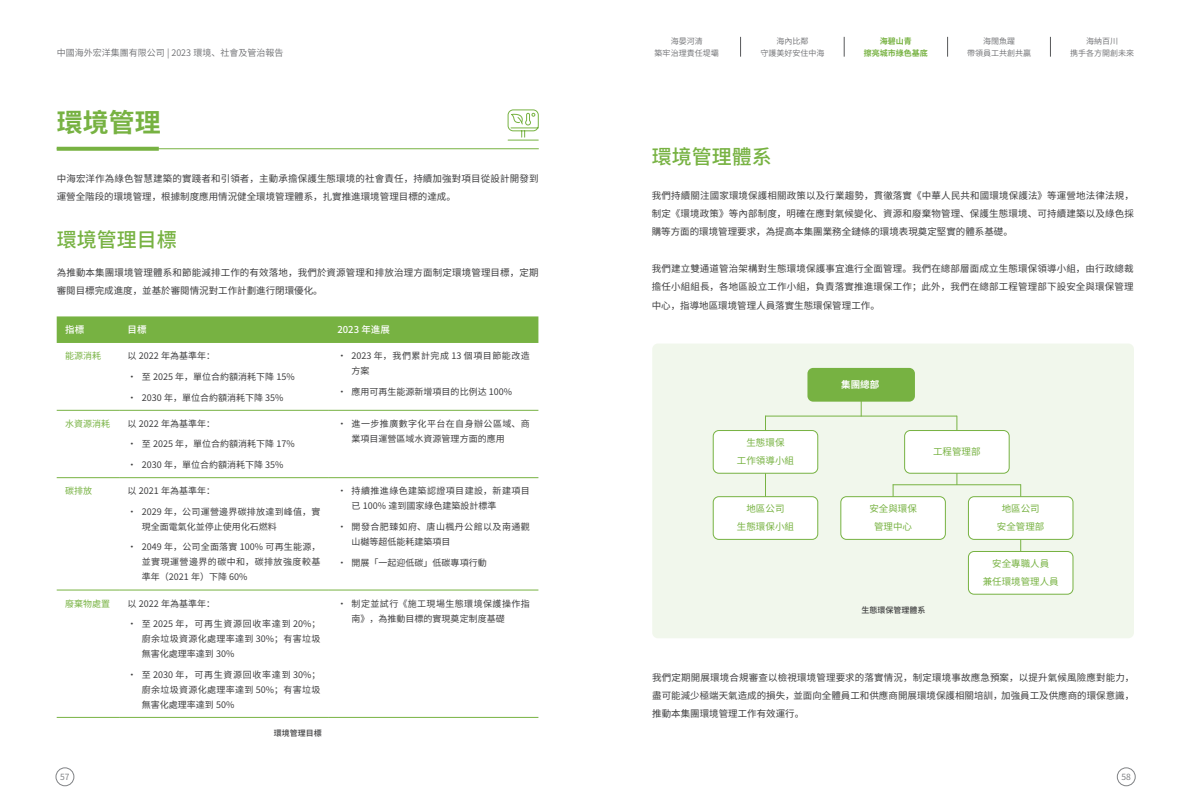
<style>
.page{position:relative;width:1191px;height:808px;background:#fff}
.page>*{position:absolute;margin:0;border:0;box-sizing:border-box;transform-origin:0 0}
.t1{font:700 26px "Source Han Sans SC";color:#77b242}
.t2{font:500 20px "Source Han Sans CN";color:#77b242}
.t3{font:500 20px "Source Han Sans SC";color:#77b242}
.t4{font:9.5px/18px "Source Han Sans CN";color:#3e3e3f;text-align:justify}
.t5{font:9.5px/18px "Source Han Sans CN";color:#77b242;text-align:center}
.t6{font:500 9.5px "Source Han Sans CN";color:#fff}
.t7{font:700 9.5px "Source Han Sans CN";color:#fff}
.t8{font:9px/15px "Source Han Sans SC";color:#3e3e3f;text-align:justify}
.t9{font:9px/15px "Source Han Sans SC";letter-spacing:.045em;color:#3e3e3f}
.t10{font:9px "Source Han Sans CN";color:#3e3e3f}
.t11{font:9px/15px "Source Han Sans SC";letter-spacing:.025em;color:#3e3e3f}
.t12{font:9px "Source Han Sans CN";color:#6c6d70}
.t13{font:9px/15px "Source Han Sans SC";letter-spacing:.055em;color:#3e3e3f}
.t14{font:9px "Source Han Sans CN";color:#77b242}
.t15{font:8.5px "Source Han Sans CN";color:#808285}
.t16{font:8px/12px "Source Han Sans CN";color:#6c6d70;text-align:center}
.t17{font:500 8px "Source Han Sans CN";color:#3e3e3f}
.t18{font:700 8px/12px "Source Han Sans CN";color:#77b242;text-align:center}
</style>
<div class="page">
<div style="left:56px;top:767px;width:18px;height:19px;border:1px solid #808285;border-radius:50%"></div>
<div style="left:1117px;top:767px;width:18px;height:19px;border:1px solid #808285;border-radius:50%"></div>
<hr style="left:57px;top:148px;width:482px;height:1px;background:#77b242">
<svg style="left:57px;top:147px;width:102px;height:4px"></svg>
<div style="left:57px;top:316px;width:481px;height:27px;background:#77b242"></div>
<hr style="left:57px;top:410px;width:62px;height:1px;background:#77b242">
<hr style="left:119px;top:410px;width:210px;height:1px;background:#77b242">
<hr style="left:329px;top:410px;width:209px;height:1px;background:#77b242">
<hr style="left:57px;top:477px;width:62px;height:1px;background:#77b242">
<hr style="left:119px;top:477px;width:210px;height:1px;background:#77b242">
<hr style="left:329px;top:477px;width:209px;height:1px;background:#77b242">
<hr style="left:57px;top:590px;width:62px;height:1px;background:#77b242">
<hr style="left:119px;top:590px;width:210px;height:1px;background:#77b242">
<hr style="left:329px;top:590px;width:209px;height:1px;background:#77b242">
<hr style="left:57px;top:717px;width:62px;height:1px;background:#77b242">
<hr style="left:119px;top:717px;width:210px;height:1px;background:#77b242">
<hr style="left:329px;top:717px;width:209px;height:1px;background:#77b242">
<svg style="left:507px;top:109px;width:32px;height:32px"></svg>
<div style="left:652px;top:343px;width:482px;height:295px;background:#f1f7ec;border-radius:6px"></div>
<hr style="left:765px;top:416px;width:1px;height:85px;background:#77b242">
<hr style="left:765px;top:416px;width:192px;height:1px;background:#77b242">
<hr style="left:956px;top:416px;width:1px;height:69px;background:#77b242">
<hr style="left:892px;top:484px;width:1px;height:31px;background:#77b242">
<hr style="left:1020px;top:484px;width:1px;height:88px;background:#77b242">
<svg style="left:861px;top:402px;width:1px;height:14px"></svg>
<div style="left:807px;top:368px;width:108px;height:34px;background:#77b242;border-radius:6px"></div>
<div style="left:713px;top:497px;width:104px;height:42px;background:#fff;border-radius:6px"></div>
<div style="left:713px;top:496px;width:105px;height:44px;border:1px solid #77b242;border-radius:6px"></div>
<div style="left:841px;top:497px;width:104px;height:42px;background:#fff;border-radius:6px"></div>
<div style="left:840px;top:496px;width:105px;height:44px;border:1px solid #77b242;border-radius:6px"></div>
<div style="left:968px;top:497px;width:105px;height:42px;background:#fff;border-radius:6px"></div>
<div style="left:968px;top:496px;width:105px;height:44px;border:1px solid #77b242;border-radius:6px"></div>
<div style="left:968px;top:551px;width:105px;height:43px;background:#fff;border-radius:6px"></div>
<div style="left:968px;top:551px;width:105px;height:43px;border:1px solid #77b242;border-radius:6px"></div>
<div style="left:713px;top:430px;width:104px;height:43px;background:#fff;border-radius:6px"></div>
<div style="left:713px;top:430px;width:105px;height:44px;border:1px solid #77b242;border-radius:6px"></div>
<div style="left:904px;top:430px;width:105px;height:43px;background:#fff;border-radius:6px"></div>
<div style="left:904px;top:430px;width:105px;height:44px;border:1px solid #77b242;border-radius:6px"></div>
<hr style="left:892px;top:484px;width:129px;height:1px;background:#77b242">
<svg style="left:740px;top:37px;width:1px;height:20px"></svg>
<svg style="left:844px;top:37px;width:1px;height:20px"></svg>
<svg style="left:947px;top:37px;width:1px;height:20px"></svg>
<svg style="left:1050px;top:37px;width:1px;height:20px"></svg>
<p class="t12" style="left:57px;top:47px;width:228px">中國海外宏洋集團有限公司 | 2023 環境、社會及管治報告</p>
<h1 class="t1" style="left:57px;top:108px;width:105px">環境管理</h1>
<p class="t4" style="left:57px;top:169px;width:483px">中海宏洋作為綠色智慧建築的實踐者和引領者，主動承擔保護生態環境的社會責任，持續加強對項目從設計開發到運營全階段的環境管理，根據制度應用情況健全環境管理體系，扎實推進環境管理目標的達成。</p>
<h2 class="t2" style="left:57px;top:228px;width:121px">環境管理目標</h2>
<p class="t4" style="left:57px;top:263px;width:483px">為推動本集團環境管理體系和節能減排工作的有效落地，我們於資源管理和排放治理方面制定環境管理目標，定期審閱目標完成進度，並基於審閱情況對工作計劃進行閉環優化。</p>
<p class="t6" style="left:65px;top:324px;width:20px">指標</p>
<p class="t6" style="left:128px;top:324px;width:21px">目標</p>
<p class="t6" style="left:337px;top:324px;width:54px">2023 年進展</p>
<p class="t14" style="left:65px;top:351px;width:37px">能源消耗</p>
<p class="t10" style="left:128px;top:351px;width:89px">以 2022 年為基準年：</p>
<p class="t8" style="left:128px;top:369px;width:169px">• 至 2025 年，單位合約額消耗下降 15%</p>
<p class="t8" style="left:128px;top:390px;width:157px">• 2030 年，單位合約額消耗下降 35%</p>
<p class="t13" style="left:351px;top:349px;width:180px;text-indent:-14px">• 2023 年，我們累計完成 13 個項目節能改造方案</p>
<p class="t8" style="left:337px;top:384px;width:176px">• 應用可再生能源新增項目的比例达 100%</p>
<p class="t14" style="left:65px;top:418px;width:46px">水資源消耗</p>
<p class="t10" style="left:128px;top:418px;width:89px">以 2022 年為基準年：</p>
<p class="t8" style="left:128px;top:437px;width:169px">• 至 2025 年，單位合約額消耗下降 17%</p>
<p class="t8" style="left:128px;top:457px;width:157px">• 2030 年，單位合約額消耗下降 35%</p>
<p class="t14" style="left:65px;top:486px;width:28px">碳排放</p>
<p class="t10" style="left:128px;top:486px;width:89px">以 2021 年為基準年：</p>
<p class="t8" style="left:142px;top:504px;width:180px;text-indent:-14px">• 2029 年，公司運營邊界碳排放達到峰值，實現全面電氣化並停止使用化石燃料</p>
<p class="t8" style="left:142px;top:540px;width:180px;text-indent:-14px">• 2049 年，公司全面落實 100% 可再生能源，並實現運營邊界的碳中和，碳排放強度較基準年（2021 年）下降 60%</p>
<p class="t14" style="left:65px;top:598px;width:46px">廢棄物處置</p>
<p class="t10" style="left:128px;top:598px;width:89px">以 2022 年為基準年：</p>
<p class="t8" style="left:142px;top:616px;width:180px;text-indent:-14px">• 至 2025 年，可再生資源回收率達到 20%；廚余垃圾資源化處理率達到 30%；有害垃圾無害化處理率達到 30%</p>
<p class="t8" style="left:142px;top:667px;width:180px;text-indent:-14px">• 至 2030 年，可再生資源回收率達到 30%；廚余垃圾資源化處理率達到 50%；有害垃圾無害化處理率達到 50%</p>
<p class="t17" style="left:274px;top:729px;width:49px">環境管理目標</p>
<p class="t11" style="left:351px;top:416px;width:180px;text-indent:-14px">• 進一步推廣數字化平台在自身辦公區域、商業項目運營區域水資源管理方面的應用</p>
<p class="t9" style="left:351px;top:483px;width:180px;text-indent:-14px">• 持續推進綠色建築認證項目建設，新建項目已 100% 達到國家綠色建築設計標準</p>
<p class="t9" style="left:351px;top:519px;width:180px;text-indent:-14px">• 開發合肥臻如府、唐山楓丹公館以及南通觀山樾等超低能耗建築項目</p>
<p class="t8" style="left:337px;top:555px;width:151px">• 開展「一起迎低碳」低碳專項行動</p>
<p class="t9" style="left:351px;top:596px;width:180px;text-indent:-14px">• 制定並試行《施工現場生態環境保護操作指南》，為推動目標的實現奠定制度基礎</p>
<p class="t16" style="left:654px;top:35px;width:65px">海晏河清<br>築牢治理責任堤壩</p>
<p class="t16" style="left:760px;top:35px;width:65px">海內比鄰<br>守護美好安住中海</p>
<p class="t18" style="left:864px;top:35px;width:65px">海碧山青<br>擦亮城市綠色基底</p>
<p class="t16" style="left:967px;top:35px;width:65px">海闊魚躍<br>帶領員工共創共贏</p>
<p class="t16" style="left:1070px;top:35px;width:65px">海納百川<br>携手各方開創未來</p>
<h2 class="t3" style="left:652px;top:146px;width:121px">環境管理體系</h2>
<p class="t4" style="left:652px;top:186px;width:484px">我們持續關注國家環境保護相關政策以及行業趨勢，貫徹落實《中華人民共和國環境保護法》等運營地法律法規，制定《環境政策》等內部制度，明確在應對氣候變化、資源和廢棄物管理、保護生態環境、可持續建築以及綠色採購等方面的環境管理要求，為提高本集團業務全鏈條的環境表現奠定堅實的體系基礎。</p>
<p class="t4" style="left:652px;top:260px;width:483px">我們建立雙通道管治架構對生態環境保護事宜進行全面管理。我們在總部層面成立生態環保領導小組，由行政總裁擔任小組組長，各地區設立工作小組，負責落實推進環保工作；此外，我們在總部工程管理部下設安全與環保管理中心，指導地區環境管理人員落實生態環保管理工作。</p>
<p class="t7" style="left:841px;top:379px;width:39px">集團總部</p>
<p class="t5" style="left:737px;top:434px;width:58px">生態環保<br>工作領導小組</p>
<p class="t5" style="left:933px;top:443px;width:49px">工程管理部</p>
<p class="t5" style="left:737px;top:500px;width:58px">地區公司<br>生態環保小組</p>
<p class="t5" style="left:869px;top:500px;width:49px">安全與環保管理中心</p>
<p class="t5" style="left:997px;top:500px;width:49px">地區公司安全管理部</p>
<p class="t5" style="left:982px;top:555px;width:77px">安全專職人員<br>兼任環境管理人員</p>
<p class="t17" style="left:861px;top:605px;width:65px">生態環保管理體系</p>
<p class="t4" style="left:652px;top:668px;width:483px">我們定期開展環境合規審查以檢視環境管理要求的落實情況，制定環境事故應急預案，以提升氣候風險應對能力，盡可能減少極端天氣造成的損失，並面向全體員工和供應商開展環境保護相關培訓，加強員工及供應商的環保意識，推動本集團環境管理工作有效運行。</p>
<p class="t15" style="left:60px;top:772px;width:11px">57</p>
<p class="t15" style="left:1121px;top:772px;width:11px">58</p>
</div>
